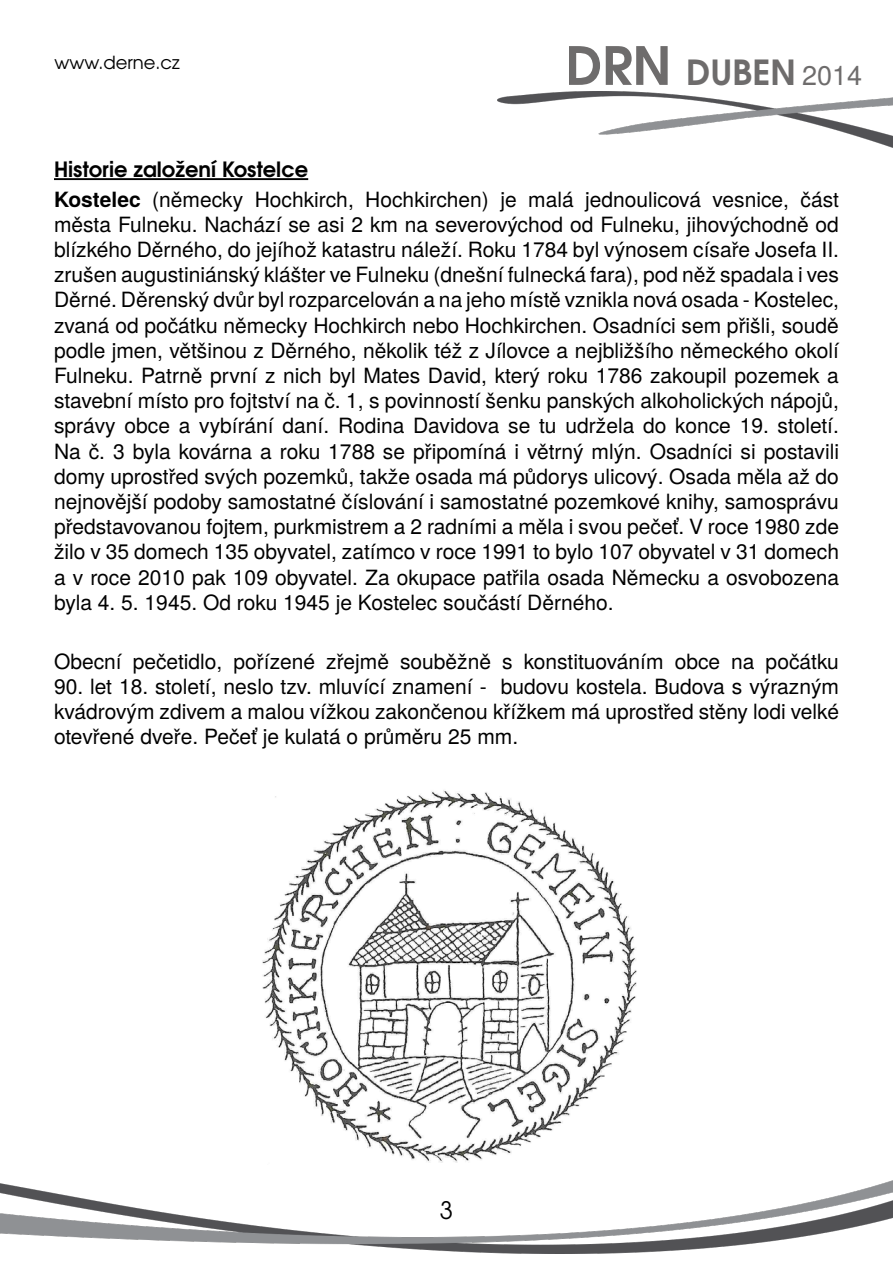
<style>
.page{position:relative;width:893px;height:1263px;background:#fff}
.page>*{position:absolute;margin:0;border:0;box-sizing:border-box;transform-origin:0 0}
.t1{font:700 34.5px "Te X Gyre Adventor";color:#6e6c6c}
.t2{font:24px "Te X Gyre Adventor";color:#000}
.t3{font:21px/25.2px "Te X Gyre Heros";color:#000;text-align:justify}
.t4{font:700 21px "Te X Gyre Adventor";color:#000}
.t5{font:18px "Te X Gyre Adventor";color:#000}
.s1{font-size:52.5px}
.s2{font-family:"Te X Gyre Heros";font-weight:400;font-size:27px}
.s3{font-weight:700}
</style>
<div class="page">
<img style="left:497px;top:91px;width:396px;height:57px">
<img style="left:0;top:1181px;width:893px;height:72px">
<hr style="left:54px;top:178px;width:254px;height:2px;background:#000">
<img style="left:262px;top:790px;width:375px;height:373px">
<p class="t5" style="left:55px;top:48px;width:127px">www.derne.cz</p>
<h1 class="t1" style="left:565px;top:42px;width:298px"><span class="s1">DRN</span> DUBEN <span class="s2">2014</span></h1>
<p class="t4" style="left:54px;top:151px;width:256px">Historie založení Kostelce</p>
<p class="t3" style="left:54px;top:185px;width:787px"><span class="s3">Kostelec</span> (německy Hochkirch, Hochkirchen) je malá jednoulicová vesnice, část města Fulneku. Nachází se asi 2 km na severovýchod od Fulneku, jihovýchodně od blízkého Děrného, do jejíhož katastru náleží. Roku 1784 byl výnosem císaře Josefa II. zrušen augustiniánský klášter ve Fulneku (dnešní fulnecká fara), pod něž spadala i ves Děrné. Děrenský dvůr byl rozparcelován a na jeho místě vznikla nová osada - Kostelec, zvaná od počátku německy Hochkirch nebo Hochkirchen. Osadníci sem přišli, soudě podle jmen, většinou z Děrného, několik též z Jílovce a nejbližšího německého okolí Fulneku. Patrně první z nich byl Mates David, který roku 1786 zakoupil pozemek a stavební místo pro fojtství na č. 1, s povinností šenku panských alkoholických nápojů, správy obce a vybírání daní. Rodina Davidova se tu udržela do konce 19. století.<br>Na č. 3 byla kovárna a roku 1788 se připomíná i větrný mlýn. Osadníci si postavili domy uprostřed svých pozemků, takže osada má půdorys ulicový. Osada měla až do nejnovější podoby samostatné číslování i samostatné pozemkové knihy, samosprávu představovanou fojtem, purkmistrem a 2 radními a měla i svou pečeť. V roce 1980 zde žilo v 35 domech 135 obyvatel, zatímco v roce 1991 to bylo 107 obyvatel v 31 domech a v roce 2010 pak 109 obyvatel. Za okupace patřila osada Německu a osvobozena byla 4. 5. 1945. Od roku 1945 je Kostelec součástí Děrného.</p>
<p class="t3" style="left:54px;top:647px;width:786px">Obecní pečetidlo, pořízené zřejmě souběžně s konstituováním obce na počátku</p>
<p class="t3" style="left:54px;top:672px;width:787px">90. let 18. století, neslo tzv. mluvící znamení - budovu kostela. Budova s výrazným kvádrovým zdivem a malou vížkou zakončenou křížkem má uprostřed stěny lodi velké otevřené dveře. Pečeť je kulatá o průměru 25 mm.</p>
<p class="t2" style="left:440px;top:1191px;width:15px">3</p>
</div>
